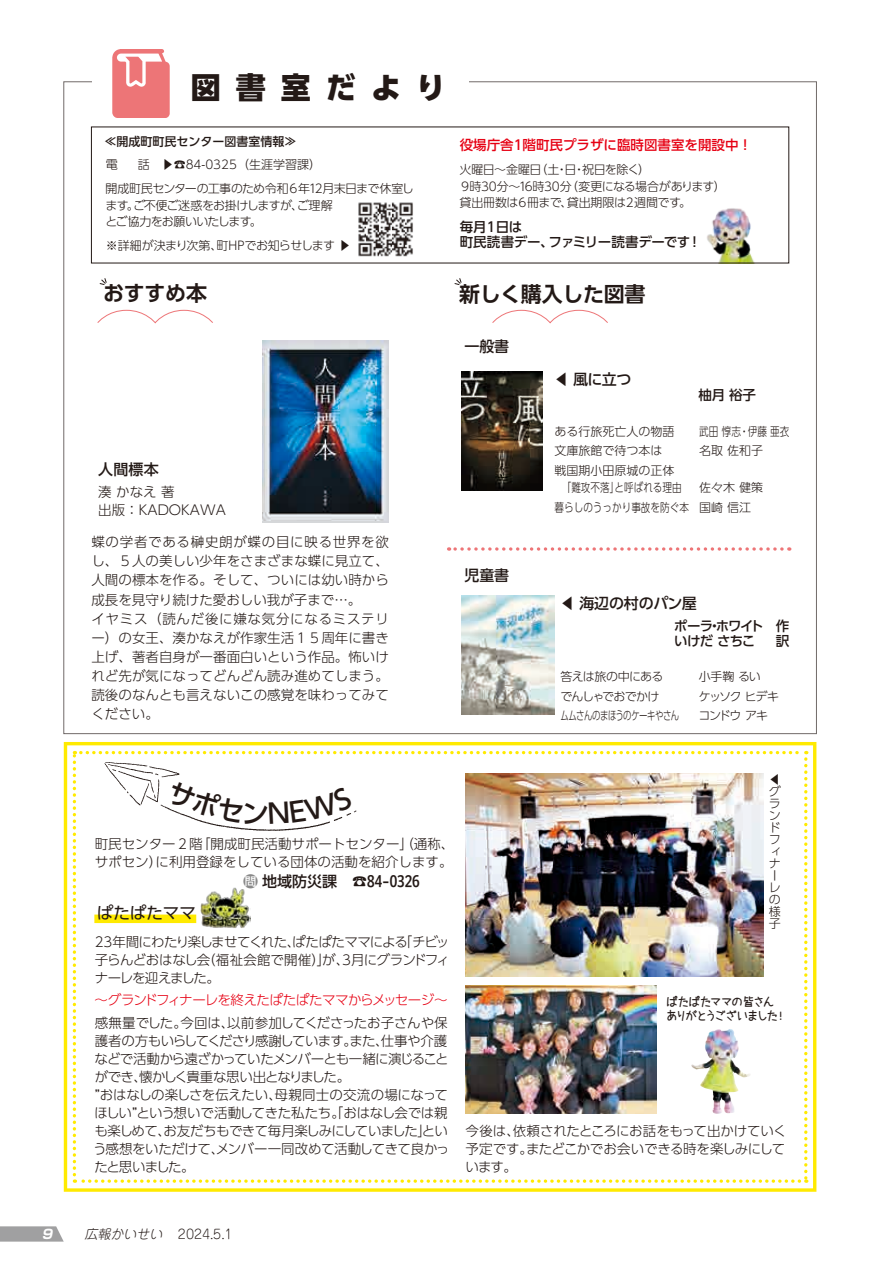
<style>
.page{position:relative;width:893px;height:1263px;background:#fff}
.page>*{position:absolute;margin:0;border:0;box-sizing:border-box;transform-origin:0 0}
.t1{font:800 30px "UD Shin Go Pr 6 N";letter-spacing:.5em;color:#231916}
.t2{font:700 21px "UD Shin Go Pr 6 N De";letter-spacing:-.015em;color:#231916}
.t3{font:16.5px "UD Shin Go Pr 6 N";color:#231916}
.t4{font:500 15px "UD Shin Go Pr 6 N";letter-spacing:-.015em;color:#231916}
.t5{font:500 15px "PUD Shin Go Pr 6 N";color:#231916}
.t6{font:500 15px "UD Shin Go NT Pr 6 N";color:#231916}
.t7{font:300 13.5px/19.2px "UD Shin Go Pr 6 N";color:#231916}
.t8{font:300 13.5px/18px "UD Shin Go Pr 6 N";letter-spacing:-.04em;color:#231916}
.t9{font:300 13.5px/18px "UD Shin Go Pr 6 N";letter-spacing:-.06em;color:#231916}
.t10{font:500 13.5px "UD Shin Go Pr 6 N";letter-spacing:-.025em;color:#231916}
.t11{font:300 13.5px "UD Shin Go Pr 6 N";letter-spacing:-.035em;color:#e60013}
.t12{font:300 13.5px/18px "UD Shin Go Pr 6 N";letter-spacing:-.03em;color:#231916}
.t13{font:300 13.5px "UD Shin Go Pr 6 N";letter-spacing:-.05em;color:#231916}
.t14{font:500 13.5px "UD Shin Go Pr 6 N";color:#e60013}
.t15{font:300 13.5px "UD Shin Go Pr 6 N";letter-spacing:-.02em;color:#231916}
.t16{font:300 13.5px/18px "UD Shin Go Pr 6 N";letter-spacing:-.055em;color:#231916}
.t17{font:300 13.5px "UD Shin Go Pr 6 N";letter-spacing:-.07em;color:#231916}
.t18{font:500 13.5px "UD Shin Go Pr 6 N";letter-spacing:-.075em;color:#231916}
.t19{font:300 13.5px "UD Shin Go Pr 6 N";letter-spacing:-.095em;color:#231916}
.t20{font:300 12.9px "Jun 101 Pro";color:#231916}
.t21{font:italic 300 12.9px "Jun 101 Pro";color:#231916}
.t22{font:italic 700 12.9px "Shin Go Pr 6 N";color:#fff}
.t23{font:300 12px/12px "UD Shin Go Pr 6 N";letter-spacing:-.02em;color:#231916}
.t24{font:300 12px/19.5px "UD Shin Go Pr 6 N";color:#231916}
.t25{font:300 12px/24px "UD Shin Go Pr 6 N";letter-spacing:-.065em;color:#231916}
.t26{font:300 12px "UD Shin Go Pr 6 N";color:#231916;scale:.8 1}
.t27{font:300 12px "UD Shin Go Pr 6 N";letter-spacing:-.04em;color:#231916}
.t28{font:300 12px/24px "UD Shin Go Pr 6 N";letter-spacing:-.055em;color:#231916}
.t29{font:500 12px "UD Shin Go Pr 6 N";color:#231916}
.t30{font:300 12px "UD Shin Go Pr 6 N";letter-spacing:-.065em;color:#231916;scale:.7 1}
.t31{font:12px "azukifont B";letter-spacing:-.17em;color:#231916}
.t32{font:12px "azukifont B";letter-spacing:-.105em;color:#231916}
.t33{font:300 12px "UD Shin Go Pr 6 N";letter-spacing:.02em;color:#231916;scale:.8 1}
.t34{font:300 12px "UD Shin Go Pr 6 N";letter-spacing:-.06em;color:#231916}
.t35{font:300 12px "UD Shin Go Pr 6 N";letter-spacing:-.115em;color:#231916}
.t36{font:12px "azukifont B";letter-spacing:-.125em;color:#231916}
.s1{color:#898989}
</style>
<div class="page">
<svg style="left:0;top:1226px;width:64px;height:15px"></svg>
<img style="left:112px;top:49px;width:58px;height:69px">
<svg style="left:64px;top:742px;width:752px;height:450px"></svg>
<svg style="left:97px;top:310px;width:116px;height:13px"></svg>
<svg style="left:99px;top:278px;width:8px;height:7px"></svg>
<svg style="left:492px;top:310px;width:116px;height:13px"></svg>
<svg style="left:454px;top:278px;width:8px;height:7px"></svg>
<img style="left:707px;top:208px;width:47px;height:53px">
<svg style="left:449px;top:547px;width:333px;height:4px"></svg>
<img style="left:462px;top:595px;width:93px;height:120px">
<img style="left:462px;top:372px;width:81px;height:119px">
<img style="left:263px;top:340px;width:126px;height:183px">
<img style="left:358px;top:202px;width:55px;height:55px">
<img style="left:73px;top:751px;width:734px;height:432px">
<p class="t22" style="left:42px;top:1224px;width:16px">9</p>
<h1 class="t1" style="left:191px;top:63px;width:257px">図書室だより</h1>
<p class="t29" style="left:104px;top:132px;width:193px">≪開成町町民センター図書室情報≫</p>
<p class="t24" style="left:162px;top:155px;width:161px">▶☎84-0325（生涯学習課(</p>
<p class="t23" style="left:138px;top:158px;width:13px">話</p>
<p class="t25" style="left:106px;top:152px;width:310px">電<br>開成町民センターの工事のため令和６年12月末日まで休室し</p>
<p class="t23" style="left:105px;top:199px;width:229px">ますご不便ご迷惑をお掛けしますがご理解</p>
<p class="t23" style="left:291px;top:199px;width:14px">、</p>
<p class="t23" style="left:127px;top:199px;width:13px">。</p>
<p class="t28" style="left:217px;top:209px;width:136px;text-indent:-111px">とご協力をお願いいたします<br>町HPでお知らせします ▶</p>
<p class="t23" style="left:250px;top:215px;width:13px">。</p>
<p class="t24" style="left:106px;top:236px;width:118px">※詳細が決まり次第、</p>
<p class="t14" style="left:460px;top:133px;width:294px">役場庁舎1階町民プラザに臨時図書室を開設中!</p>
<p class="t23" style="left:535px;top:163px;width:43px">（土日</p>
<p class="t23" style="left:582px;top:163px;width:69px">祝日を除く(</p>
<p class="t23" style="left:460px;top:163px;width:83px">火曜日～金曜日</p>
<p class="t27" style="left:459px;top:177px;width:268px">９時30分～16時30 （分変更になる場合があります(</p>
<p class="t23" style="left:679px;top:196px;width:13px">。</p>
<p class="t23" style="left:556px;top:163px;width:31px">・・</p>
<p class="t23" style="left:460px;top:196px;width:60px">貸出冊数は</p>
<p class="t10" style="left:496px;top:216px;width:28px">日は</p>
<p class="t23" style="left:517px;top:196px;width:111px">６冊まで貸出期限は</p>
<p class="t23" style="left:560px;top:196px;width:13px">、</p>
<p class="t23" style="left:624px;top:196px;width:59px">２週間です</p>
<p class="t10" style="left:460px;top:216px;width:28px">毎月</p>
<p class="t10" style="left:484px;top:216px;width:15px">１</p>
<p class="t10" style="left:460px;top:231px;width:95px">町民読書デー、</p>
<p class="t10" style="left:549px;top:231px;width:143px">ファミリー読書デーです</p>
<p class="t10" style="left:688px;top:231px;width:15px">!</p>
<h2 class="t2" style="left:103px;top:276px;width:105px">おすすめ本</h2>
<h2 class="t2" style="left:459px;top:277px;width:188px">新しく購入した図書</h2>
<p class="t4" style="left:465px;top:334px;width:46px">一般書</p>
<p class="t4" style="left:554px;top:367px;width:79px">◀ 風に立つ</p>
<p class="t24" style="left:555px;top:421px;width:121px">ある行旅死亡人の物語</p>
<p class="t10" style="left:699px;top:384px;width:59px">柚月裕子</p>
<p class="t33" style="left:699px;top:421px;width:115px">武田惇志・伊藤亜衣</p>
<p class="t6" style="left:98px;top:457px;width:62px">人間標本</p>
<p class="t7" style="left:98px;top:483px;width:129px;line-height:18px">湊かなえ著<br>出版：KADOKAWA</p>
<p class="t7" style="left:91px;top:532px;width:299px">蝶の学者である榊史朗が蝶の目に映る世界を欲し、５人の美しい少年をさまざまな蝶に見立て、人間の標本を作る。そして、ついには幼い時から成長を見守り続けた愛おしい我が子まで...。<br>イヤミス（読んだ後に嫌な気分になるミステリー）の女王、湊かなえが作家生活１５周年に書き上げ、著者自身が一番面白いという作品。怖いけれど先が気になってどんどん読み進めてしまう。読後のなんとも言えないこの感覚を味わってみてください。</p>
<p class="t4" style="left:465px;top:563px;width:46px">児童書</p>
<p class="t24" style="left:555px;top:440px;width:121px">文庫旅館で待つ本は戦国期小田原城の正体</p>
<p class="t23" style="left:699px;top:444px;width:65px">名取佐和子</p>
<p class="t26" style="left:567px;top:478px;width:145px">｢難攻不落｣と呼ばれる理由</p>
<p class="t23" style="left:699px;top:481px;width:65px">佐々木健策</p>
<p class="t26" style="left:555px;top:498px;width:170px">暮らしのうっかり事故を防ぐ本</p>
<p class="t23" style="left:699px;top:501px;width:53px">国崎信江</p>
<p class="t4" style="left:560px;top:591px;width:138px">◀ 海辺の村のパン屋</p>
<p class="t18" style="left:674px;top:614px;width:117px">ポーラホワイト　作</p>
<p class="t10" style="left:708px;top:614px;width:15px">・</p>
<p class="t10" style="left:674px;top:629px;width:83px">いけださちこ</p>
<p class="t23" style="left:699px;top:670px;width:64px">小手鞠るい</p>
<p class="t10" style="left:776px;top:629px;width:15px">訳</p>
<p class="t34" style="left:561px;top:667px;width:104px">答えは旅の中にある</p>
<p class="t25" style="left:560px;top:684px;width:101px">でんしゃでおでかけ</p>
<p class="t30" style="left:560px;top:706px;width:171px">ムムさんのまほうのケーキやさん</p>
<p class="t35" style="left:699px;top:686px;width:82px">ケッソクヒデキ</p>
<p class="t23" style="left:698px;top:709px;width:71px">コンドウアキ</p>
<p class="t7" style="left:95px;top:834px;width:361px;line-height:18px;text-align:right">町民センター２「階開成町民活動サポートセンター」（通称、に利用登録をしている団体の活動を紹介します。</p>
<p class="t7" style="left:95px;top:851px;width:69px">サポセン）</p>
<p class="t3" style="left:97px;top:899px;width:100px">ぱたぱたママ</p>
<p class="t5" style="left:243px;top:873px;width:96px"><span class="s1">問</span>地域防災課</p>
<p class="t5" style="left:352px;top:873px;width:69px">☎84-0326</p>
<p class="t13" style="left:95px;top:931px;width:315px">23年間にわたり楽しませてくれたぱたぱたママによる</p>
<p class="t7" style="left:287px;top:932px;width:15px">、</p>
<p class="t17" style="left:322px;top:949px;width:129px">が 3、月にグランドフィ</p>
<p class="t7" style="left:399px;top:932px;width:52px">「チビッ</p>
<p class="t16" style="left:95px;top:950px;width:127px">子らんどおはなし会ナーレを迎えました。</p>
<p class="t11" style="left:95px;top:989px;width:354px">～グランドフィナーレを終えたぱたぱたママからメッセージ~</p>
<p class="t7" style="left:180px;top:1013px;width:269px">今回は以前参加してくださったお子さんや保</p>
<p class="t7" style="left:221px;top:1013px;width:15px">、</p>
<p class="t7" style="left:202px;top:950px;width:130px">（福祉会館で開催）」</p>
<p class="t8" style="left:95px;top:1013px;width:354px">感無量でした。<br>護者の方もいらしてくださり感謝していますまた仕事や介護</p>
<p class="t7" style="left:375px;top:1031px;width:15px">、</p>
<p class="t9" style="left:95px;top:1031px;width:356px;text-indent:249px">。<br>などで活動から遠ざかっていたメンバーとも一緒に演じることができ懐かしく貴重な思い出となりました。</p>
<p class="t7" style="left:133px;top:1067px;width:15px">、</p>
<p class="t7" style="left:275px;top:1085px;width:175px">母親同士の交流の場になって</p>
<p class="t8" style="left:94px;top:1085px;width:355px">”おはなしの楽しさを伝えたい、<br>ほしい”という想いで活動してきた私たち。「おはなし会では親も楽しめてお友だちもできて毎月楽しみにしていましたとい</p>
<p class="t7" style="left:418px;top:1121px;width:15px">」</p>
<p class="t12" style="left:93px;top:1121px;width:357px;text-indent:64px">、<br>う感想をいただけてメンバー一同改めて活動してきて良かっ</p>
<p class="t7" style="left:211px;top:1139px;width:15px">、</p>
<p class="t19" style="left:94px;top:1156px;width:102px">たと思いました。</p>
<p class="t23" style="left:769px;top:773px;width:11px">◀</p>
<p class="t23" style="left:769px;top:785px;width:14px">グランドフィナーレの様子</p>
<p class="t32" style="left:666px;top:996px;width:110px">ぱたぱたママの皆さん</p>
<p class="t31" style="left:666px;top:1009px;width:114px">ありがとうございました</p>
<p class="t36" style="left:775px;top:1009px;width:13px">!</p>
<p class="t15" style="left:513px;top:1120px;width:275px">依頼されたところにお話をもって出かけていく</p>
<p class="t7" style="left:465px;top:1121px;width:56px">今後は、</p>
<p class="t8" style="left:526px;top:1139px;width:261px">またどこかでお会いできる時を楽しみにして</p>
<p class="t7" style="left:465px;top:1139px;width:69px;line-height:18px">予定です。います。</p>
<p class="t21" style="left:85px;top:1223px;width:83px">広報かいせい</p>
<p class="t20" style="left:178px;top:1223px;width:56px">2024.5.1</p>
</div>
